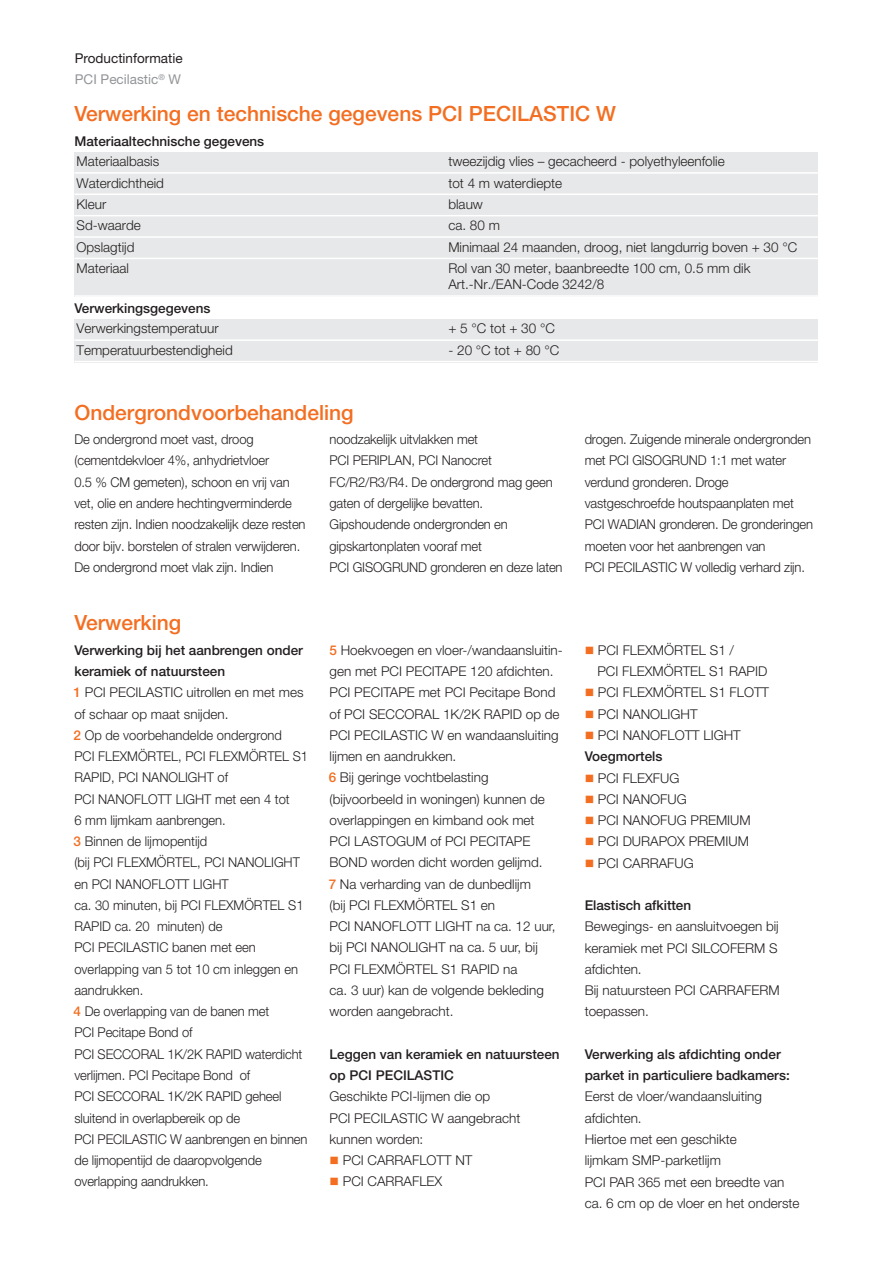
<style>
.page{position:relative;width:893px;height:1263px;background:#fff}
.page>*{position:absolute;margin:0;border:0;box-sizing:border-box;transform-origin:0 0}
.t1{font:500 21px "Helvetica Neue LT Pro";color:#f36e21}
.t2{font:300 13.5px/21.3px "Helvetica Neue LT Pro";color:#231f20}
.t3{font:300 13.5px/21.3px "Helvetica Neue LT Pro";color:#231f20;scale:.96 1}
.t4{font:500 13.5px/21.3px "Helvetica Neue LT Pro";color:#231f20}
.t5{font:13.5px/21.3px "Helvetica Neue LT Pro";color:#231f20}
.s1{color:#939598}
.s2{font-weight:500}
.s3{font-weight:500;color:#f36e21}
.s4{color:#f36e21}
</style>
<div class="page">
<div style="left:74px;top:152px;width:372px;height:21px;background:#e7e8e9"></div>
<div style="left:446px;top:152px;width:372px;height:21px;background:#e7e8e9"></div>
<div style="left:74px;top:173px;width:372px;height:21px;background:#e7e8e9"></div>
<div style="left:446px;top:173px;width:372px;height:21px;background:#e7e8e9"></div>
<div style="left:74px;top:194px;width:372px;height:22px;background:#e7e8e9"></div>
<div style="left:446px;top:194px;width:372px;height:22px;background:#e7e8e9"></div>
<div style="left:74px;top:216px;width:372px;height:21px;background:#e7e8e9"></div>
<div style="left:446px;top:216px;width:372px;height:21px;background:#e7e8e9"></div>
<div style="left:74px;top:237px;width:372px;height:21px;background:#e7e8e9"></div>
<div style="left:446px;top:237px;width:372px;height:21px;background:#e7e8e9"></div>
<div style="left:74px;top:258px;width:372px;height:39px;background:#e7e8e9"></div>
<div style="left:446px;top:258px;width:372px;height:39px;background:#e7e8e9"></div>
<hr style="left:74px;top:172px;width:744px;height:2px;background:#fff">
<hr style="left:74px;top:194px;width:744px;height:1px;background:#fff">
<hr style="left:74px;top:215px;width:744px;height:1px;background:#fff">
<hr style="left:74px;top:236px;width:744px;height:2px;background:#fff">
<hr style="left:74px;top:258px;width:744px;height:1px;background:#fff">
<hr style="left:74px;top:295px;width:744px;height:2px;background:#fff">
<div style="left:74px;top:319px;width:372px;height:21px;background:#e7e8e9"></div>
<div style="left:446px;top:319px;width:372px;height:21px;background:#e7e8e9"></div>
<div style="left:74px;top:340px;width:372px;height:22px;background:#e7e8e9"></div>
<div style="left:446px;top:340px;width:372px;height:22px;background:#e7e8e9"></div>
<hr style="left:74px;top:339px;width:744px;height:2px;background:#fff">
<hr style="left:74px;top:361px;width:744px;height:1px;background:#fff">
<p class="t5" style="left:75px;top:49px;width:109px">Productinformatie<br><span class="s1">PCI Pecilastic</span><sup>®</sup> <span class="s1">W</span></p>
<h1 class="t1" style="left:74px;top:106px;width:543px">Verwerking en technische gegevens PCI PECILASTIC W</h1>
<p class="t4" style="left:74px;top:132px;width:191px">Materiaaltechnische gegevens</p>
<p class="t2" style="left:77px;top:152px;width:84px">Materiaalbasis</p>
<p class="t2" style="left:448px;top:152px;width:278px">tweezijdig vlies – gecacheerd - polyethyleenfolie</p>
<p class="t2" style="left:77px;top:173px;width:89px">Waterdichtheid</p>
<p class="t2" style="left:448px;top:173px;width:115px">tot 4 m waterdiepte</p>
<p class="t2" style="left:77px;top:195px;width:31px">Kleur</p>
<p class="t2" style="left:448px;top:195px;width:36px">blauw</p>
<p class="t2" style="left:77px;top:216px;width:66px">Sd-waarde</p>
<p class="t2" style="left:448px;top:216px;width:53px">ca. 80 m</p>
<p class="t2" style="left:77px;top:237px;width:59px">Opslagtijd</p>
<p class="t2" style="left:448px;top:237px;width:350px">Minimaal 24 maanden, droog, niet langdurrig boven + 30 °C</p>
<p class="t2" style="left:77px;top:259px;width:54px">Materiaal</p>
<p class="t2" style="left:448px;top:261px;width:304px;line-height:16.2px">Rol van 30 meter, baanbreedte 100 cm, 0.5 mm dik<br>Art.-Nr./EAN-Code 3242/8</p>
<p class="t2" style="left:77px;top:319px;width:144px">Verwerkingstemperatuur</p>
<p class="t2" style="left:448px;top:319px;width:108px">+5°Ctot+30°C</p>
<p class="t2" style="left:77px;top:341px;width:158px">Temperatuurbestendigheid</p>
<p class="t2" style="left:448px;top:341px;width:112px">- 20 °C tot + 80 °C</p>
<p class="t4" style="left:74px;top:299px;width:138px">Verwerkingsgegevens</p>
<h1 class="t1" style="left:74px;top:405px;width:281px">Ondergrondvoorbehandeling</h1>
<p class="t3" style="left:74px;top:430px;width:242px">De ondergrond moet vast, droog (cementdekvloer 4%, anhydrietvloer<br>0.5 % CM gemeten), schoon en vrij van vet, olie en andere hechtingverminderde resten zijn. Indien noodzakelijk deze resten door bijv. borstelen of stralen verwijderen.<br>De ondergrond moet vlak zijn. Indien</p>
<p class="t3" style="left:330px;top:430px;width:244px">noodzakelijk uitvlakken met<br>PCI PERIPLAN, PCI Nanocret<br>FC/R2/R3/R4. De ondergrond mag geen gaten of dergelijke bevatten.<br>Gipshoudende ondergronden en gipskartonplaten vooraf met<br>PCI GISOGRUND gronderen en deze laten</p>
<p class="t3" style="left:585px;top:430px;width:240px">drogen. Zuigende minerale ondergronden met PCI GISOGRUND 1:1 met water verdund gronderen. Droge vastgeschroefde houtspaanplaten met PCI WADIAN gronderen. De gronderingen moeten voor het aanbrengen van<br>PCI PECILASTIC W volledig verhard zijn.</p>
<h1 class="t1" style="left:74px;top:615px;width:108px">Verwerking</h1>
<p class="t2" style="left:74px;top:640px;width:236px"><span class="s2">Verwerking bij het aanbrengen onder keramiek of natuursteen<br></span><span class="s3">1</span> PCI PECILASTIC uitrollen en met mes of schaar op maat snijden.<br><span class="s3">2</span> Op de voorbehandelde ondergrond<br>PCI FLEXMÖRTEL, PCI FLEXMÖRTEL S1<br>RAPID, PCI NANOLIGHT of<br>PCI NANOFLOTT LIGHT met een 4 tot<br>6 mm lijmkam aanbrengen.<br><span class="s3">3</span> Binnen de lijmopentijd<br>(bij PCI FLEXMÖRTEL, PCI NANOLIGHT en PCI NANOFLOTT LIGHT<br>ca. 30 minuten, bij PCI FLEXMÖRTEL S1<br>RAPID ca. 20 minuten) de<br>PCI PECILASTIC banen met een overlapping van 5 tot 10 cm inleggen en aandrukken.<br><span class="s3">4</span> De overlapping van de banen met<br>PCI Pecitape Bond of<br>PCI SECCORAL 1K/2K RAPID waterdicht verlijmen. PCI Pecitape Bond of<br>PCI SECCORAL 1K/2K RAPID geheel sluitend in overlapbereik op de<br>PCI PECILASTIC W aanbrengen en binnen de lijmopentijd de daaropvolgende overlapping aandrukken.</p>
<p class="t2" style="left:329px;top:640px;width:236px"><span class="s3">5</span> Hoekvoegen en vloer-/wandaansluitin&shy;gen met PCI PECITAPE 120 afdichten.<br>PCI PECITAPE met PCI Pecitape Bond of PCI SECCORAL 1K/2K RAPID op de<br>PCI PECILASTIC W en wandaansluiting lijmen en aandrukken.<br><span class="s3">6</span> Bij geringe vochtbelasting (bijvoorbeeld in woningen) kunnen de overlappingen en kimband ook met<br>PCI LASTOGUM of PCI PECITAPE<br>BOND worden dicht worden gelijmd.<br><span class="s3">7</span> Na verharding van de dunbedlijm<br>(bij PCI FLEXMÖRTEL S1 en<br>PCI NANOFLOTT LIGHT na ca. 12 uur, bij PCI NANOLIGHT na ca. 5 uur, bij<br>PCI FLEXMÖRTEL S1 RAPID na<br>ca. 3 uur) kan de volgende bekleding worden aangebracht.</p>
<p class="t4" style="left:330px;top:1044px;width:232px">Leggen van keramiek en natuursteen op PCI PECILASTIC</p>
<p class="t2" style="left:330px;top:1087px;width:192px">Geschikte PCI-lijmen die op<br>PCI PECILASTIC W aangebracht kunnen worden:</p>
<p class="t2" style="left:330px;top:1151px;width:144px"><span class="s4">■</span> PCI CARRAFLOTT NT</p>
<p class="t2" style="left:330px;top:1172px;width:114px"><span class="s4">■</span> PCI CARRAFLEX</p>
<p class="t2" style="left:597px;top:641px;width:171px;text-indent:-13px"><span class="s4">■</span> PCI FLEXMÖRTEL S1 /<br>PCI FLEXMÖRTEL S1 RAPID</p>
<p class="t2" style="left:585px;top:683px;width:186px"><span class="s4">■</span> PCI FLEXMÖRTEL S1 FLOTT</p>
<p class="t2" style="left:585px;top:704px;width:114px"><span class="s4">■</span> PCI NANOLIGHT</p>
<p class="t2" style="left:585px;top:726px;width:158px"><span class="s4">■</span> PCI NANOFLOTT LIGHT<br><span class="s2">Voegmortels</span></p>
<p class="t2" style="left:585px;top:768px;width:96px"><span class="s4">■</span> PCI FLEXFUG</p>
<p class="t2" style="left:585px;top:790px;width:104px"><span class="s4">■</span> PCI NANOFUG</p>
<p class="t2" style="left:585px;top:811px;width:168px"><span class="s4">■</span> PCI NANOFUG PREMIUM</p>
<p class="t2" style="left:585px;top:832px;width:166px"><span class="s4">■</span> PCI DURAPOX PREMIUM</p>
<p class="t2" style="left:585px;top:853px;width:111px"><span class="s4">■</span> PCI CARRAFUG</p>
<p class="t4" style="left:585px;top:896px;width:108px">Elastisch afkitten</p>
<p class="t2" style="left:585px;top:917px;width:197px">Bewegings- en aansluitvoegen bij keramiek met PCI SILCOFERM S afdichten.<br>Bij natuursteen PCI CARRAFERM toepassen.</p>
<p class="t4" style="left:585px;top:1045px;width:207px">Verwerking als afdichting onder parket in particuliere badkamers:</p>
<p class="t2" style="left:585px;top:1087px;width:216px">Eerst de vloer/wandaansluiting afdichten.<br>Hiertoe met een geschikte<br>lijmkam SMP-parketlijm<br>PCI PAR 365 met een breedte van ca. 6 cm op de vloer en het onderste</p>
</div>
